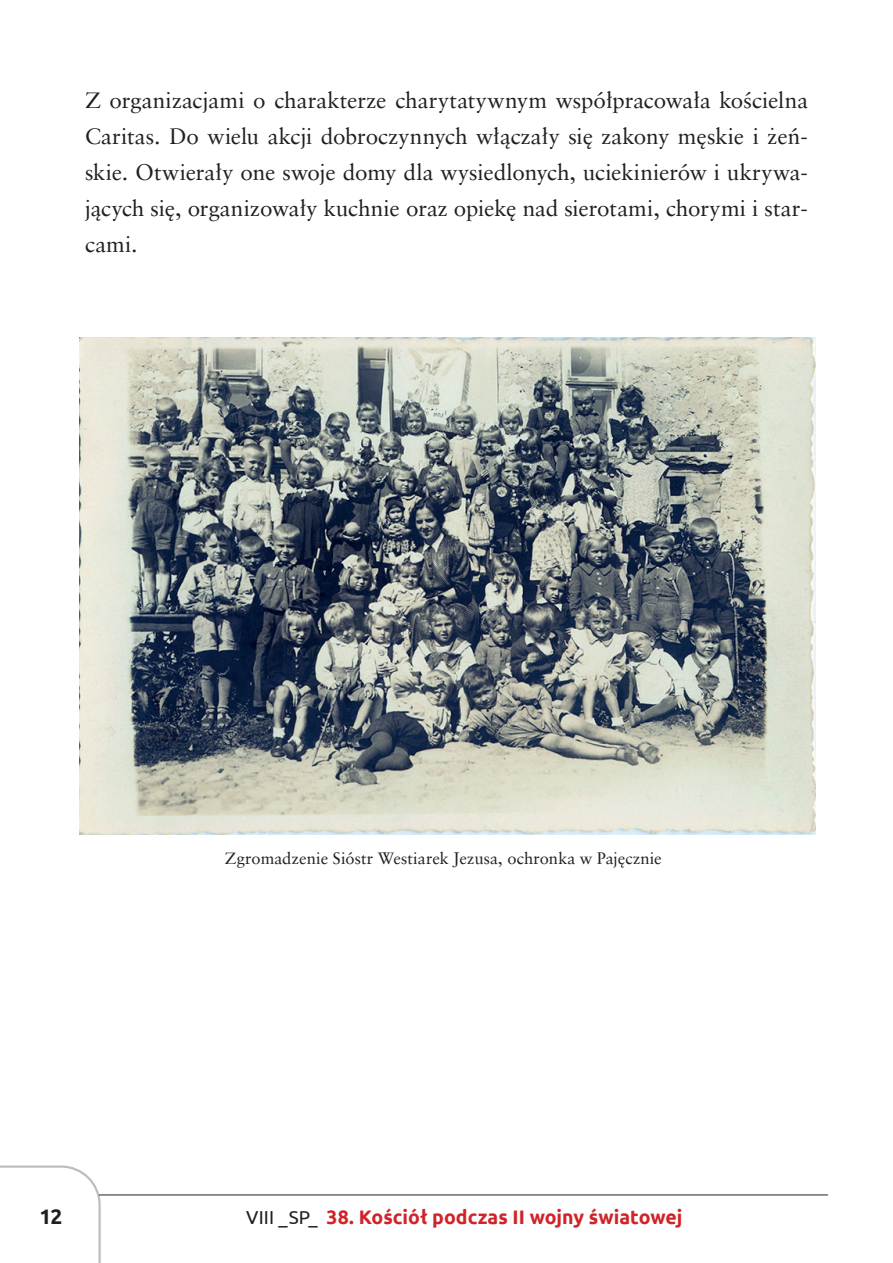
<style>
.page{position:relative;width:893px;height:1263px;background:#fff}
.page>*{position:absolute;margin:0;border:0;box-sizing:border-box;transform-origin:0 0}
.t1{font:22.5px/36px "Class Garmnd EU Normal";letter-spacing:-.005em;color:#231f20;text-align:justify}
.t2{font:700 21px "Ubuntu";color:#231f20}
.t3{font:700 19.5px "Ubuntu";color:#d1232a}
.t4{font:16.5px "Class Garmnd EU Normal";letter-spacing:.01em;color:#231f20}
.s1{font-weight:400;font-size:18.75px;color:#231f20}
</style>
<div class="page">
<svg style="left:0;top:1165px;width:101px;height:98px"></svg>
<hr style="left:99px;top:1195px;width:729px;height:1px;background:#231f20">
<img style="left:80px;top:337px;width:735px;height:497px">
<p class="t1" style="left:85px;top:83px;width:724px">Z organizacjami o charakterze charytatywnym współpracowała kościelna Caritas. Do wielu akcji dobroczynnych włączały się zakony męskie i żeń&shy;skie. Otwierały one swoje domy dla wysiedlonych, uciekinierów i ukrywa&shy;jących się, organizowały kuchnie oraz opiekę nad sierotami, chorymi i star&shy;cami.</p>
<p class="t4" style="left:225px;top:848px;width:438px">Zgromadzenie Sióstr Westiarek Jezusa, ochronka w Pajęcznie</p>
<p class="t2" style="left:39px;top:1204px;width:24px">12</p>
<p class="t3" style="left:246px;top:1205px;width:438px"><span class="s1">VIII _SP_</span> 38. Kościół podczas II wojny światowej</p>
</div>
